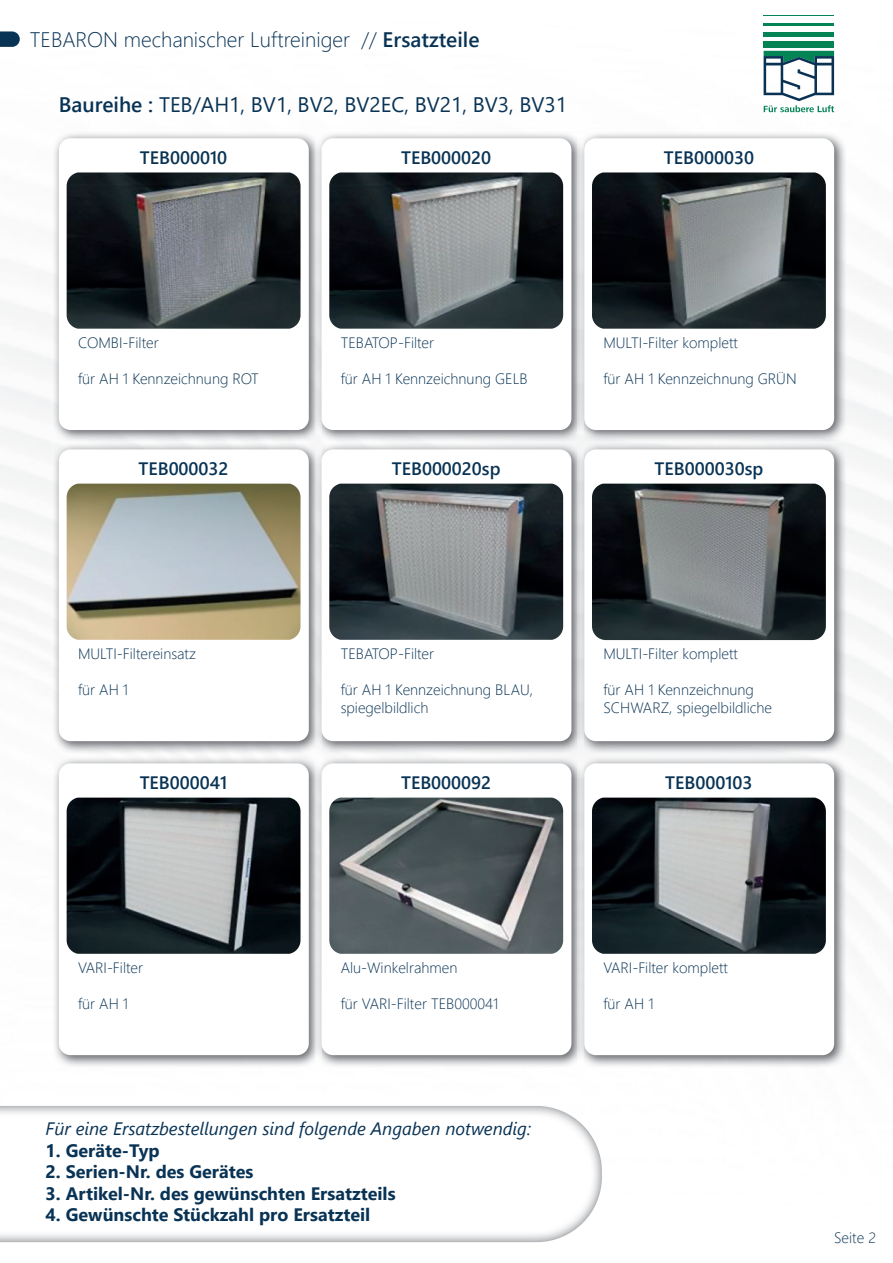
<style>
.page{position:relative;width:893px;height:1263px;background:#fff}
.page>*{position:absolute;margin:0;border:0;box-sizing:border-box;transform-origin:0 0}
.t1{font:21px "Segoe UI";color:#093355}
.t2{font:300 21px "Segoe UI";color:#093355}
.t3{font:700 18px "Segoe UI";color:#093355}
.t4{font:600 18px "Segoe UI";color:#093355}
.t5{font:italic 18px "Segoe UI";color:#093355}
.t6{font:600 18px "Segoe UI";color:#093351}
.t7{font:300 15px/18px "Segoe UI";color:#093355}
.t8{font:300 15px "Segoe UI";color:#093351}
.s1{font-weight:600}
</style>
<div class="page">
<img style="left:0;top:15px;width:893px;height:1228px">
<hr style="left:764px;top:15px;width:70px;height:1px;background:#048355">
<hr style="left:764px;top:23px;width:70px;height:3px;background:#048355">
<hr style="left:764px;top:33px;width:70px;height:4px;background:#048355">
<div style="left:764px;top:41px;width:70px;height:7px;background:#048355"></div>
<svg style="left:764px;top:51px;width:70px;height:61px"></svg>
<img style="left:53px;top:132px;width:262px;height:622px">
<div style="left:59px;top:138px;width:250px;height:292px;background:#fff;border-radius:12px"></div>
<img style="left:67px;top:172px;width:233px;height:157px">
<img style="left:321px;top:132px;width:257px;height:622px">
<img style="left:315px;top:132px;width:6px;height:622px">
<div style="left:322px;top:138px;width:249px;height:292px;background:#fff;border-radius:12px"></div>
<img style="left:329px;top:172px;width:234px;height:157px">
<img style="left:584px;top:132px;width:262px;height:622px">
<img style="left:578px;top:132px;width:6px;height:622px">
<div style="left:584px;top:138px;width:250px;height:292px;background:#fff;border-radius:12px"></div>
<img style="left:592px;top:172px;width:234px;height:157px">
<div style="left:59px;top:449px;width:250px;height:292px;background:#fff;border-radius:12px"></div>
<img style="left:67px;top:484px;width:233px;height:156px">
<div style="left:322px;top:449px;width:249px;height:292px;background:#fff;border-radius:12px"></div>
<img style="left:329px;top:484px;width:234px;height:156px">
<div style="left:584px;top:449px;width:250px;height:292px;background:#fff;border-radius:12px"></div>
<img style="left:592px;top:484px;width:234px;height:156px">
<img style="left:53px;top:757px;width:262px;height:311px">
<div style="left:59px;top:763px;width:250px;height:292px;background:#fff;border-radius:12px"></div>
<img style="left:67px;top:798px;width:233px;height:156px">
<img style="left:321px;top:757px;width:257px;height:311px">
<img style="left:315px;top:757px;width:6px;height:311px">
<div style="left:322px;top:763px;width:249px;height:292px;background:#fff;border-radius:12px"></div>
<img style="left:329px;top:798px;width:234px;height:156px">
<img style="left:584px;top:757px;width:262px;height:311px">
<img style="left:578px;top:757px;width:6px;height:311px">
<div style="left:584px;top:763px;width:250px;height:292px;background:#fff;border-radius:12px"></div>
<img style="left:592px;top:798px;width:234px;height:156px">
<svg style="left:0;top:31px;width:20px;height:16px"></svg>
<img style="left:0;top:1106px;width:602px;height:136px">
<h1 class="t2" style="left:30px;top:31px;width:451px">TEBARON mechanischer Luftreiniger // <span class="s1">Ersatzteile</span></h1>
<h1 class="t1" style="left:59px;top:97px;width:510px"><span class="s1">Baureihe :</span> TEB/AH1, BV1, BV2, BV2EC, BV21, BV3, BV31</h1>
<p class="t6" style="left:140px;top:151px;width:89px">TEB000010</p>
<p class="t4" style="left:401px;top:151px;width:92px">TEB000020</p>
<p class="t4" style="left:664px;top:151px;width:92px">TEB000030</p>
<p class="t8" style="left:78px;top:336px;width:82px">COMBI-Filter</p>
<p class="t8" style="left:78px;top:372px;width:182px">für AH 1 Kennzeichnung ROT</p>
<p class="t7" style="left:341px;top:335px;width:95px">TEBATOP-Filter</p>
<p class="t7" style="left:341px;top:371px;width:189px">für AH 1 Kennzeichnung GELB</p>
<p class="t7" style="left:603px;top:335px;width:136px">MULTI-Filter komplett</p>
<p class="t7" style="left:603px;top:371px;width:195px">für AH 1 Kennzeichnung GRÜN</p>
<p class="t4" style="left:139px;top:462px;width:92px">TEB000032</p>
<p class="t4" style="left:392px;top:462px;width:110px">TEB000020sp</p>
<p class="t4" style="left:655px;top:462px;width:110px">TEB000030sp</p>
<p class="t7" style="left:78px;top:646px;width:120px">MULTI-Filtereinsatz</p>
<p class="t7" style="left:78px;top:682px;width:52px">für AH 1</p>
<p class="t7" style="left:341px;top:646px;width:95px">TEBATOP-Filter</p>
<p class="t7" style="left:341px;top:682px;width:194px">für AH 1 Kennzeichnung BLAU, spiegelbildlich</p>
<p class="t7" style="left:603px;top:646px;width:136px">MULTI-Filter komplett</p>
<p class="t7" style="left:603px;top:682px;width:170px">für AH 1 Kennzeichnung<br>SCHWARZ, spiegelbildliche</p>
<p class="t4" style="left:140px;top:776px;width:89px">TEB000041</p>
<p class="t4" style="left:401px;top:776px;width:92px">TEB000092</p>
<p class="t4" style="left:665px;top:776px;width:89px">TEB000103</p>
<p class="t7" style="left:78px;top:960px;width:67px">VARI-Filter</p>
<p class="t7" style="left:78px;top:996px;width:52px">für AH 1</p>
<p class="t7" style="left:341px;top:960px;width:118px">Alu-Winkelrahmen</p>
<p class="t7" style="left:341px;top:996px;width:159px">für VARI-Filter TEB000041</p>
<p class="t5" style="left:46px;top:1121px;width:487px">Für eine Ersatzbestellungen sind folgende Angaben notwendig:</p>
<p class="t3" style="left:46px;top:1143px;width:116px">1. Geräte-Typ</p>
<p class="t3" style="left:46px;top:1165px;width:209px">2. Serien-Nr. des Gerätes</p>
<p class="t3" style="left:46px;top:1186px;width:351px">3. Artikel-Nr. des gewünschten Ersatzteils</p>
<p class="t3" style="left:46px;top:1208px;width:326px">4. Gewünschte Stückzahl pro Ersatzteil</p>
<p class="t7" style="left:603px;top:960px;width:126px">VARI-Filter komplett</p>
<p class="t7" style="left:603px;top:996px;width:52px">für AH 1</p>
<p class="t7" style="left:834px;top:1230px;width:43px">Seite 2</p>
</div>
